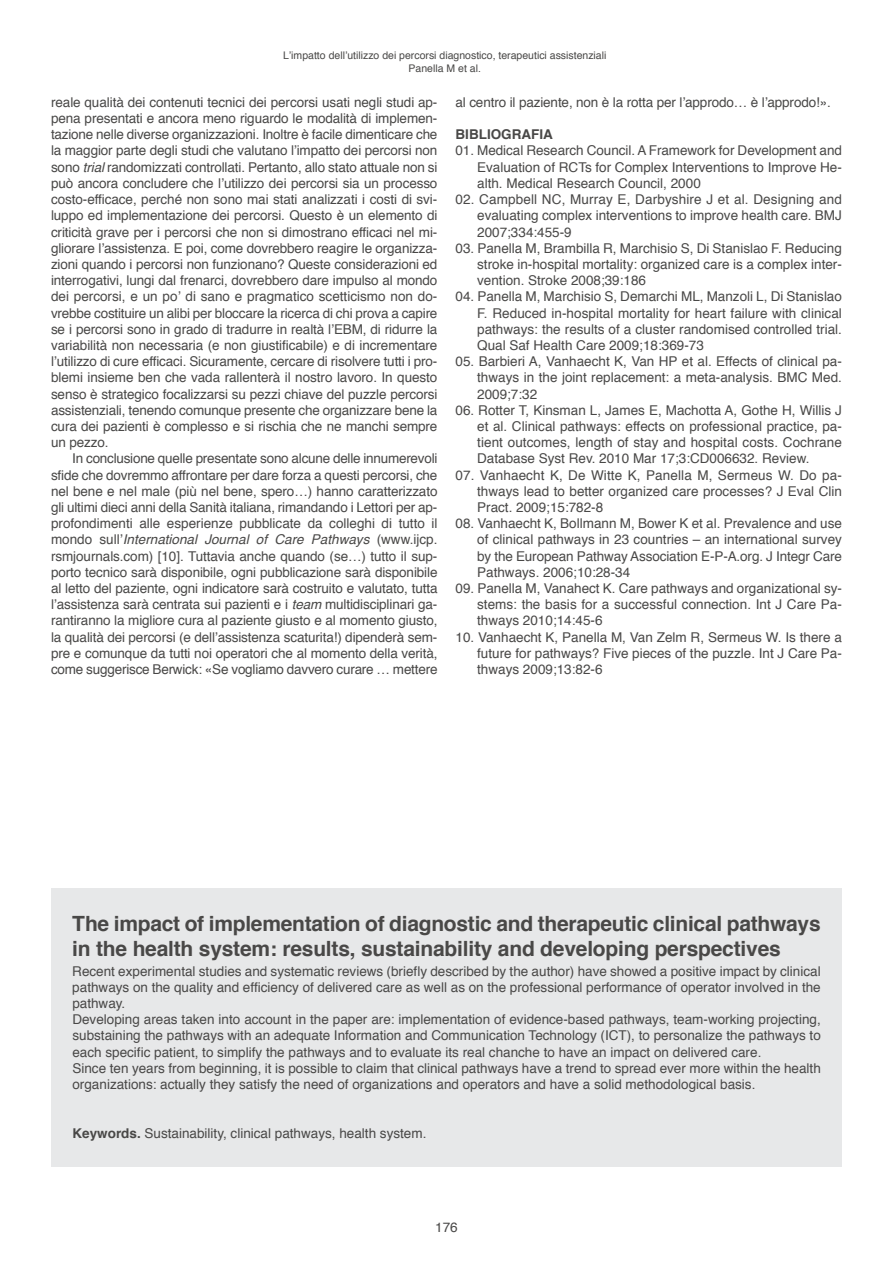
<style>
.page{position:relative;width:893px;height:1263px;background:#fff}
.page>*{position:absolute;margin:0;border:0;box-sizing:border-box;transform-origin:0 0}
.t1{font:700 21px/25.2px "Helvetica";letter-spacing:-.01em;color:#494847}
.t2{font:13.5px/16.2px "Helvetica";color:#494847;text-align:justify}
.t3{font:700 13.5px "Helvetica";color:#494847}
.t4{font:10.5px/12.6px "Helvetica";color:#494847;text-align:center}
.s1{font-style:italic}
.s2{font-weight:700}
</style>
<div class="page">
<div style="left:51px;top:889px;width:791px;height:278px;background:#e7e8e9"></div>
<p class="t4" style="left:283px;top:50px;width:325px">L’impatto dell’utilizzo dei percorsi diagnostico, terapeutici assistenziali<br>Panella M et al.</p>
<p class="t2" style="left:51px;top:95px;width:388px">reale qualità dei contenuti tecnici dei percorsi usati negli studi ap&shy;pena presentati e ancora meno riguardo le modalità di implemen&shy;tazione nelle diverse organizzazioni. Inoltre è facile dimenticare che la maggior parte degli studi che valutano l’impatto dei percorsi non sono <span class="s1">trial</span> randomizzati controllati. Pertanto, allo stato attuale non si può ancora concludere che l’utilizzo dei percorsi sia un processo costo-efficace, perché non sono mai stati analizzati i costi di svi&shy;luppo ed implementazione dei percorsi. Questo è un elemento di criticità grave per i percorsi che non si dimostrano efficaci nel mi&shy;gliorare l’assistenza. E poi, come dovrebbero reagire le organizza&shy;zioni quando i percorsi non funzionano? Queste considerazioni ed interrogativi, lungi dal frenarci, dovrebbero dare impulso al mondo dei percorsi, e un po’ di sano e pragmatico scetticismo non do&shy;vrebbe costituire un alibi per bloccare la ricerca di chi prova a capire se i percorsi sono in grado di tradurre in realtà l’EBM, di ridurre la variabilità non necessaria (e non giustificabile) e di incrementare l’utilizzo di cure efficaci. Sicuramente, cercare di risolvere tutti i pro&shy;blemi insieme ben che vada rallenterà il nostro lavoro. In questo senso è strategico focalizzarsi su pezzi chiave del puzzle percorsi assistenziali, tenendo comunque presente che organizzare bene la cura dei pazienti è complesso e si rischia che ne manchi sempre un pezzo.</p>
<p class="t2" style="left:51px;top:452px;width:388px;text-indent:21px">In conclusione quelle presentate sono alcune delle innumerevoli sfide che dovremmo affrontare per dare forza a questi percorsi, che nel bene e nel male (più nel bene, spero…) hanno caratterizzato gli ultimi dieci anni della Sanità italiana, rimandando i Lettori per ap&shy;profondimenti alle esperienze pubblicate da colleghi di tutto il mondo sull’<span class="s1">International Journal of Care Pathways</span> (www.ijcp. rsmjournals.com) [10]. tuttavia anche quando (se…) tutto il sup&shy;porto tecnico sarà disponibile, ogni pubblicazione sarà disponibile al letto del paziente, ogni indicatore sarà costruito e valutato, tutta l’assistenza sarà centrata sui pazienti e i <span class="s1">team</span> multidisciplinari ga&shy;rantiranno la migliore cura al paziente giusto e al momento giusto, la qualità dei percorsi (e dell’assistenza scaturita!) dipenderà sem&shy;pre e comunque da tutti noi operatori che al momento della verità, come suggerisce Berwick: «Se vogliamo davvero curare … mettere</p>
<p class="t2" style="left:455px;top:95px;width:377px">al centro il paziente, non è la rotta per l’approdo… è l’approdo!».</p>
<p class="t3" style="left:455px;top:129px;width:99px">BIBLIOGRAFIA</p>
<p class="t2" style="left:477px;top:144px;width:366px;text-indent:-22px">01. Medical Research Council. A Framework for Development and Evaluation of RCts for Complex Interventions to Improve he&shy;alth. Medical Research Council, 2000</p>
<p class="t2" style="left:477px;top:192px;width:366px;text-indent:-22px">02. Campbell NC, Murray E, Darbyshire J et al. Designing and evaluating complex interventions to improve health care. BMJ 2007;334:455-9</p>
<p class="t2" style="left:477px;top:241px;width:366px;text-indent:-22px">03. Panella M, Brambilla R, Marchisio S, Di Stanislao F. Reducing stroke in-hospital mortality: organized care is a complex inter&shy;vention. Stroke 2008;39:186</p>
<p class="t2" style="left:477px;top:290px;width:366px;text-indent:-22px">04. Panella M, Marchisio S, Demarchi ML, Manzoli L, Di Stanislao F. Reduced in-hospital mortality for heart failure with clinical pathways: the results of a cluster randomised controlled trial.<br>Qual Saf health Care 2009;18:369-73</p>
<p class="t2" style="left:477px;top:354px;width:366px;text-indent:-22px">05. Barbieri A, Vanhaecht K, Van hP et al. Effects of clinical pa&shy;thways in the joint replacement: a meta-analysis. BMC Med.<br>2009;7:32</p>
<p class="t2" style="left:477px;top:403px;width:366px;text-indent:-22px">06. Rotter t, Kinsman L, James E, Machotta A, Gothe h, Willis J et al. Clinical pathways: effects on professional practice, pa&shy;tient outcomes, length of stay and hospital costs. Cochrane Database Syst Rev. 2010 Mar 17;3:CD006632. Review.</p>
<p class="t2" style="left:477px;top:468px;width:366px;text-indent:-22px">07. Vanhaecht K, De Witte K, Panella M, Sermeus W. Do pa&shy;thways lead to better organized care processes? J Eval Clin Pract. 2009;15:782-8</p>
<p class="t2" style="left:477px;top:516px;width:366px;text-indent:-22px">08. Vanhaecht K, Bollmann M, Bower K et al. Prevalence and use of clinical pathways in 23 countries – an international survey by the European Pathway Association E-P-A.org. J Integr Care Pathways. 2006;10:28-34</p>
<p class="t2" style="left:477px;top:581px;width:366px;text-indent:-22px">09. Panella M, Vanahect K. Care pathways and organizational sy&shy;stems: the basis for a successful connection. Int J Care Pa&shy;thways 2010;14:45-6</p>
<p class="t2" style="left:477px;top:630px;width:366px;text-indent:-22px">10. Vanhaecht K, Panella M, Van Zelm R, Sermeus W. Is there a future for pathways? Five pieces of the puzzle. Int J Care Pa&shy;thways 2009;13:82-6</p>
<h1 class="t1" style="left:72px;top:913px;width:750px">The impact of implementation of diagnostic and therapeutic clinical pathways in the health system: results, sustainability and developing perspectives</h1>
<p class="t2" style="left:72px;top:964px;width:750px;text-align:left">Recent experimental studies and systematic reviews (briefly described by the author) have showed a positive impact by clinical pathways on the quality and efficiency of delivered care as well as on the professional performance of operator involved in the pathway.<br>Developing areas taken into account in the paper are: implementation of evidence-based pathways, team-working projecting, substaining the pathways with an adequate Information and Communication technology (ICt), to personalize the pathways to each specific patient, to simplify the pathways and to evaluate its real chanche to have an impact on delivered care.<br>Since ten years from beginning, it is possible to claim that clinical pathways have a trend to spread ever more within the health organizations: actually they satisfy the need of organizations and operators and have a solid methodological basis.</p>
<p class="t2" style="left:72px;top:1126px;width:355px"><span class="s2">Keywords.</span> Sustainability, clinical pathways, health system.</p>
<p class="t2" style="left:435px;top:1220px;width:24px">176</p>
</div>
